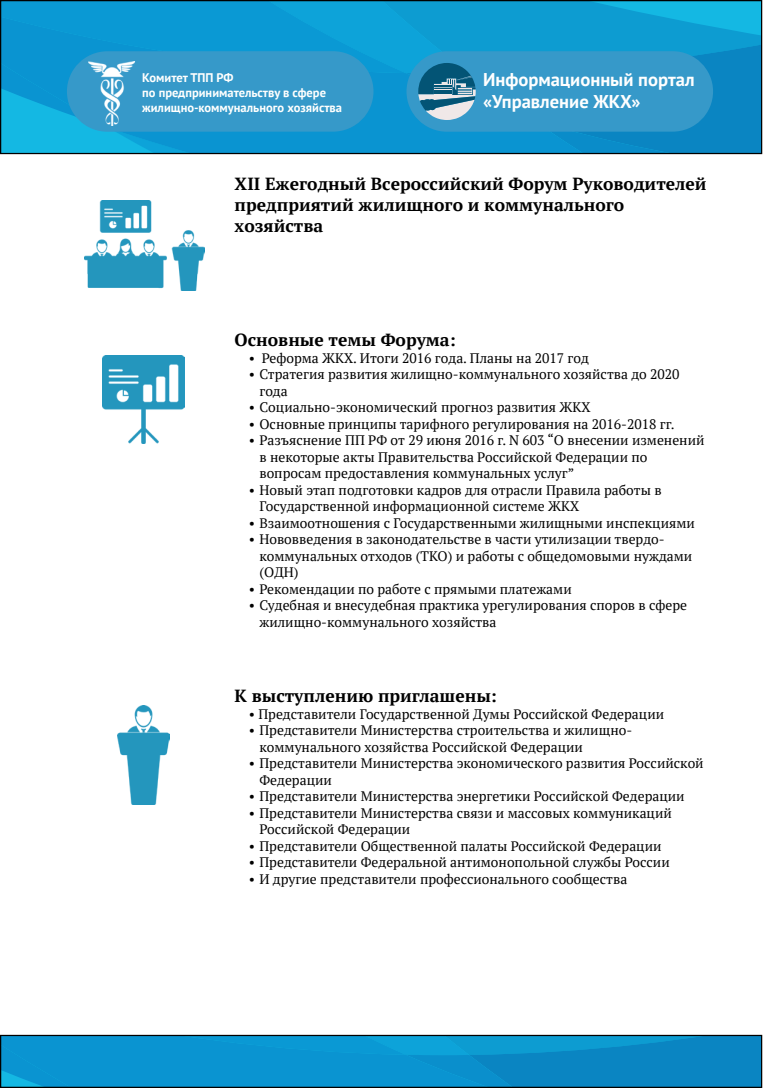
<style>
.page{position:relative;width:780px;height:1088px;background:#fff}
.page>*{position:absolute;margin:0;border:0;box-sizing:border-box;transform-origin:0 0}
.t1{font:700 18.38px/22.1px "PT Sans";color:#fff}
.t2{font:700 17.5px/21px "PT Serif";color:#000}
.t3{font:13.75px/16.5px "PT Serif";color:#000}
.t4{font:700 12.62px/15.2px "PT Sans";color:#fff}
.t5{font:700 12.5px/15px "PT Sans";color:#fffffe}
</style>
<div class="page">
<div style="left:723px;top:1037px;width:37px;height:49px;background:#0a85c2"></div>
<svg style="left:2px;top:1037px;width:721px;height:49px;background:#0a91cd"></svg>
<div style="left:0;top:1035px;width:762px;height:53px;border:1px solid #000"></div>
<img style="left:84px;top:200px;width:120px;height:91px">
<img style="left:103px;top:356px;width:81px;height:88px">
<img style="left:117px;top:706px;width:53px;height:98px">
<svg style="left:1px;top:1px;width:760px;height:153px;background:#1798cc"></svg>
<div style="left:67px;top:51px;width:306px;height:81px;background:#3699c9;border-radius:40px"></div>
<img style="left:79px;top:61px;width:56px;height:64px">
<p class="t4" style="left:142px;top:70px;width:206px">Комитет ТПП РФ<br>по предпренимательству в сфере жилищно-коммунального хохяйства</p>
<p class="t5" style="left:142px;top:70px;width:201px">Комитет ТПП РФ<br>по предпринимательству в сфере жилищно-коммунального хозяйства</p>
<h1 class="t1" style="left:483px;top:68px;width:213px">Информационный портал «Управление ЖКХ»</h1>
<p class="t2" style="left:234px;top:173px;width:473px">XII Ежегодный Всероссийский Форум Руководителей предприятий жилищного и коммунального хозяйства</p>
<p class="t2" style="left:234px;top:329px;width:222px">Основные темы Форума:</p>
<p class="t3" style="left:249px;top:350px;width:342px">• Реформа ЖКХ. Итоги 2016 года. Планы на 2017 год</p>
<p class="t3" style="left:259px;top:366px;width:421px;text-indent:-11px">• Стратегия развития жилищно-коммунального хозяйства до 2020 года</p>
<p class="t3" style="left:249px;top:399px;width:343px">• Социально-экономический прогноз развития ЖКХ</p>
<p class="t3" style="left:249px;top:416px;width:427px">• Основные принципы тарифного регулирования на 2016-2018 гг.</p>
<p class="t3" style="left:259px;top:432px;width:446px;text-indent:-11px">• Разъяснение ПП РФ от 29 июня 2016 г. N 603 “О внесении изменений в некоторые акты Правительства Российской Федерации по вопросам предоставления коммунальных услуг”</p>
<p class="t3" style="left:259px;top:482px;width:403px;text-indent:-11px">• Новый этап подготовки кадров для отрасли Правила работы в<br>Государственной информационной системе ЖКХ</p>
<p class="t3" style="left:249px;top:515px;width:447px">• Взаимоотношения с Государственными жилищными инспекциями</p>
<p class="t3" style="left:259px;top:531px;width:434px;text-indent:-11px">• Нововведения в законодательстве в части утилизации твердо&shy;коммунальных отходов (ТКО) и работы с общедомовыми нуждами (ОДН)</p>
<p class="t3" style="left:249px;top:581px;width:324px">• Рекомендации по работе с прямыми платежами</p>
<p class="t3" style="left:259px;top:597px;width:429px;text-indent:-11px">• Судебная и внесудебная практика урегулирования споров в сфере жилищно-коммунального хозяйства</p>
<p class="t2" style="left:234px;top:685px;width:264px">К выступлению приглашены:</p>
<p class="t3" style="left:249px;top:705px;width:417px">• Представители Государственной Думы Российской Федерации</p>
<p class="t3" style="left:259px;top:722px;width:374px;text-indent:-11px">• Представители Министерства строительства и жилищно&shy;коммунального хозяйства Российской Федерации</p>
<p class="t3" style="left:259px;top:755px;width:446px;text-indent:-11px">• Представители Министерства экономического развития Российской<br>Федерации</p>
<p class="t3" style="left:249px;top:788px;width:437px">• Представители Министерства энергетики Российской Федерации</p>
<p class="t3" style="left:259px;top:804px;width:414px;text-indent:-11px">• Представители Министерства связи и массовых коммуникаций<br>Российской Федерации</p>
<p class="t3" style="left:249px;top:837px;width:414px">• Представители Общественной палаты Российской Федерации</p>
<p class="t3" style="left:249px;top:854px;width:422px">• Представители Федеральной антимонопольной службы России</p>
<p class="t3" style="left:249px;top:870px;width:380px">• И другие представители профессионального сообщества</p>
</div>
